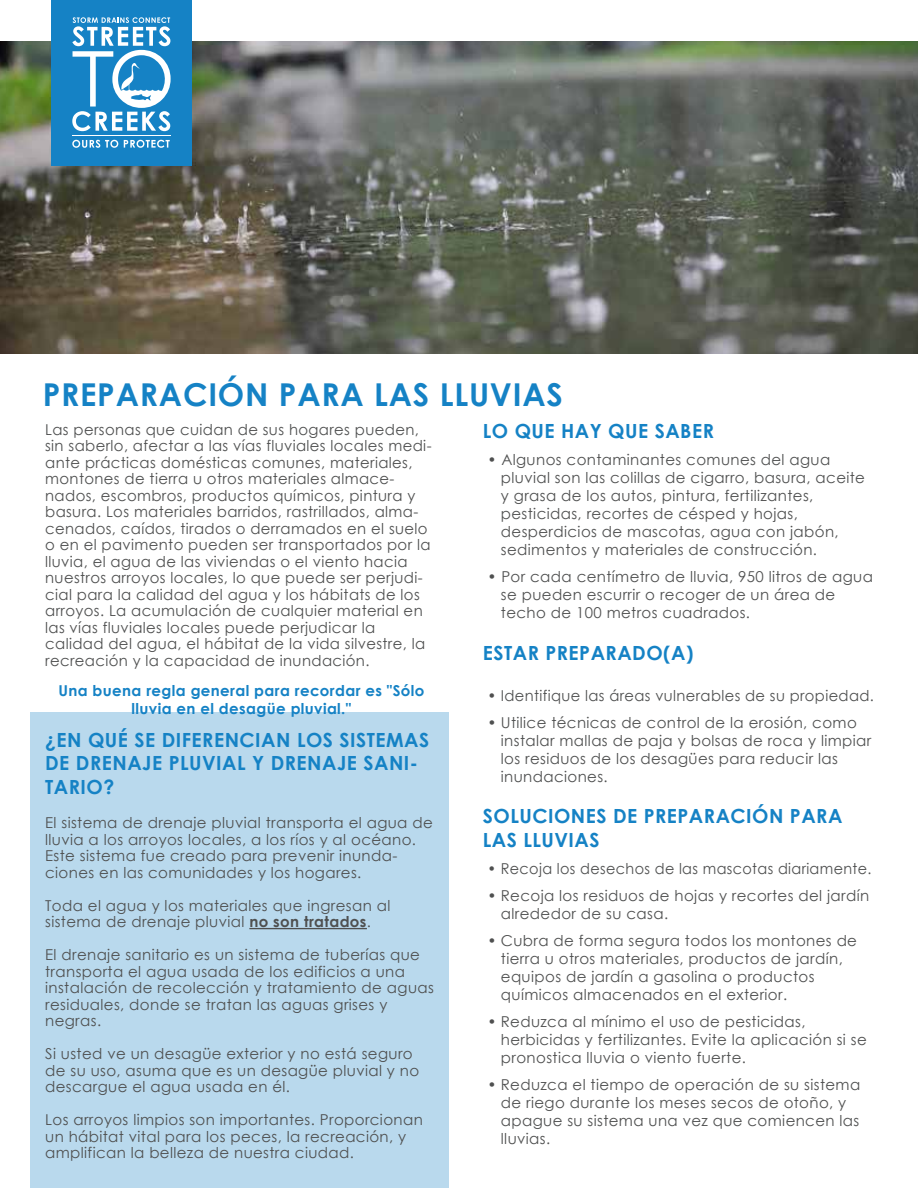
<style>
.page{position:relative;width:918px;height:1188px;background:#fff}
.page>*{position:absolute;margin:0;border:0;box-sizing:border-box;transform-origin:0 0}
.t1{font:700 31.5px "Century Gothic";letter-spacing:.025em;color:#1582c5}
.t2{font:700 19.5px/23.4px "Century Gothic";letter-spacing:.025em;color:#1582c5}
.t3{font:15px/16.5px "Century Gothic";letter-spacing:.025em;color:#4f5050}
.t4{font:700 15px/18px "Century Gothic";letter-spacing:.025em;color:#1582c5;text-align:center}
.t5{font:15px "Century Gothic";letter-spacing:.025em;color:#4f5050;scale:.96 1}
.s1{font-weight:700}
</style>
<div class="page">
<div style="left:30px;top:713px;width:418px;height:475px;background:#b9d9ed"></div>
<img style="left:0;top:42px;width:918px;height:312px">
<div style="left:51px;top:0;width:141px;height:165px;background:#1582c5"></div>
<svg style="left:72px;top:140px;width:46px;height:8px"></svg>
<svg style="left:124px;top:140px;width:46px;height:8px"></svg>
<svg style="left:72px;top:17px;width:99px;height:114px"></svg>
<hr style="left:72px;top:135px;width:99px;height:1px;background:#fff">
<hr style="left:249px;top:928px;width:118px;height:1px;background:#4f5050">
<h1 class="t1" style="left:43px;top:371px;width:522px">PREPARACIÓN PARA LAS LLUVIAS</h1>
<p class="t3" style="left:45px;top:421px;width:388px">Las personas que cuidan de sus hogares pueden, sin saberlo, afectar a las vías fluviales locales medi&shy;ante prácticas domésticas comunes, materiales, montones de tierra u otros materiales almace&shy;nados, escombros, productos químicos, pintura y basura. Los materiales barridos, rastrillados, alma&shy;cenados, caídos, tirados o derramados en el suelo o en el pavimento pueden ser transportados por la lluvia, el agua de las viviendas o el viento hacia nuestros arroyos locales, lo que puede ser perjudi&shy;cial para la calidad del agua y los hábitats de los arroyos. La acumulación de cualquier material en las vías fluviales locales puede perjudicar la calidad del agua, el hábitat de la vida silvestre, la recreación y la capacidad de inundación.</p>
<p class="t4" style="left:58px;top:681px;width:368px">Una buena regla general para recordar es "Sólo lluvia en el desagüe pluvial."</p>
<h2 class="t2" style="left:45px;top:727px;width:385px">¿EN QUÉ SE DIFERENCIAN LOS SISTEMAS<br>DE DRENAJE PLUVIAL Y DRENAJE SANI-<br>TARIO?</h2>
<p class="t3" style="left:45px;top:814px;width:389px">El sistema de drenaje pluvial transporta el agua de lluvia a los arroyos locales, a los ríos y al océano.<br>Este sistema fue creado para prevenir inunda&shy;ciones en las comunidades y los hogares.</p>
<p class="t3" style="left:45px;top:897px;width:347px">Toda el agua y los materiales que ingresan al sistema de drenaje pluvial <span class="s1">no son tratados</span>.</p>
<p class="t3" style="left:45px;top:946px;width:390px">El drenaje sanitario es un sistema de tuberías que transporta el agua usada de los edificios a una instalación de recolección y tratamiento de aguas residuales, donde se tratan las aguas grises y negras.</p>
<p class="t3" style="left:45px;top:1045px;width:376px">Si usted ve un desagüe exterior y no está seguro de su uso, asuma que es un desagüe pluvial y no descargue el agua usada en él.</p>
<p class="t3" style="left:45px;top:1111px;width:379px">Los arroyos limpios son importantes. Proporcionan un hábitat vital para los peces, la recreación, y amplifican la belleza de nuestra ciudad.</p>
<h2 class="t2" style="left:483px;top:419px;width:233px">LO QUE HAY QUE SABER</h2>
<p class="t3" style="left:501px;top:451px;width:366px;line-height:18px;text-indent:-14px">• Algunos contaminantes comunes del agua pluvial son las colillas de cigarro, basura, aceite y grasa de los autos, pintura, fertilizantes, pesticidas, recortes de césped y hojas, desperdicios de mascotas, agua con jabón, sedimentos y materiales de construcción.</p>
<p class="t3" style="left:501px;top:568px;width:374px;line-height:18px;text-indent:-14px">• Por cada centímetro de lluvia, 950 litros de agua se pueden escurrir o recoger de un área de techo de 100 metros cuadrados.</p>
<h2 class="t2" style="left:483px;top:640px;width:212px">ESTAR PREPARADO(A)</h2>
<p class="t3" style="left:487px;top:687px;width:388px">• Identifique las áreas vulnerables de su propiedad.</p>
<p class="t3" style="left:501px;top:713px;width:372px;line-height:18px;text-indent:-14px">• Utilice técnicas de control de la erosión, como instalar mallas de paja y bolsas de roca y limpiar los residuos de los desagües para reducir las inundaciones.</p>
<h2 class="t2" style="left:483px;top:804px;width:361px">SOLUCIONES DE PREPARACIÓN PARA<br>LAS LLUVIAS</h2>
<p class="t5" style="left:487px;top:858px;width:402px">• Recoja los desechos de las mascotas diariamente.</p>
<p class="t3" style="left:501px;top:886px;width:370px;line-height:18px;text-indent:-14px">• Recoja los residuos de hojas y recortes del jardín alrededor de su casa.</p>
<p class="t3" style="left:501px;top:931px;width:358px;line-height:18px;text-indent:-14px">• Cubra de forma segura todos los montones de tierra u otros materiales, productos de jardín, equipos de jardín a gasolina o productos químicos almacenados en el exterior.</p>
<p class="t3" style="left:501px;top:1012px;width:367px;line-height:18px;text-indent:-14px">• Reduzca al mínimo el uso de pesticidas, herbicidas y fertilizantes. Evite la aplicación si se pronostica lluvia o viento fuerte.</p>
<p class="t3" style="left:501px;top:1075px;width:361px;line-height:18px;text-indent:-14px">• Reduzca el tiempo de operación de su sistema de riego durante los meses secos de otoño, y apague su sistema una vez que comiencen las lluvias.</p>
</div>
